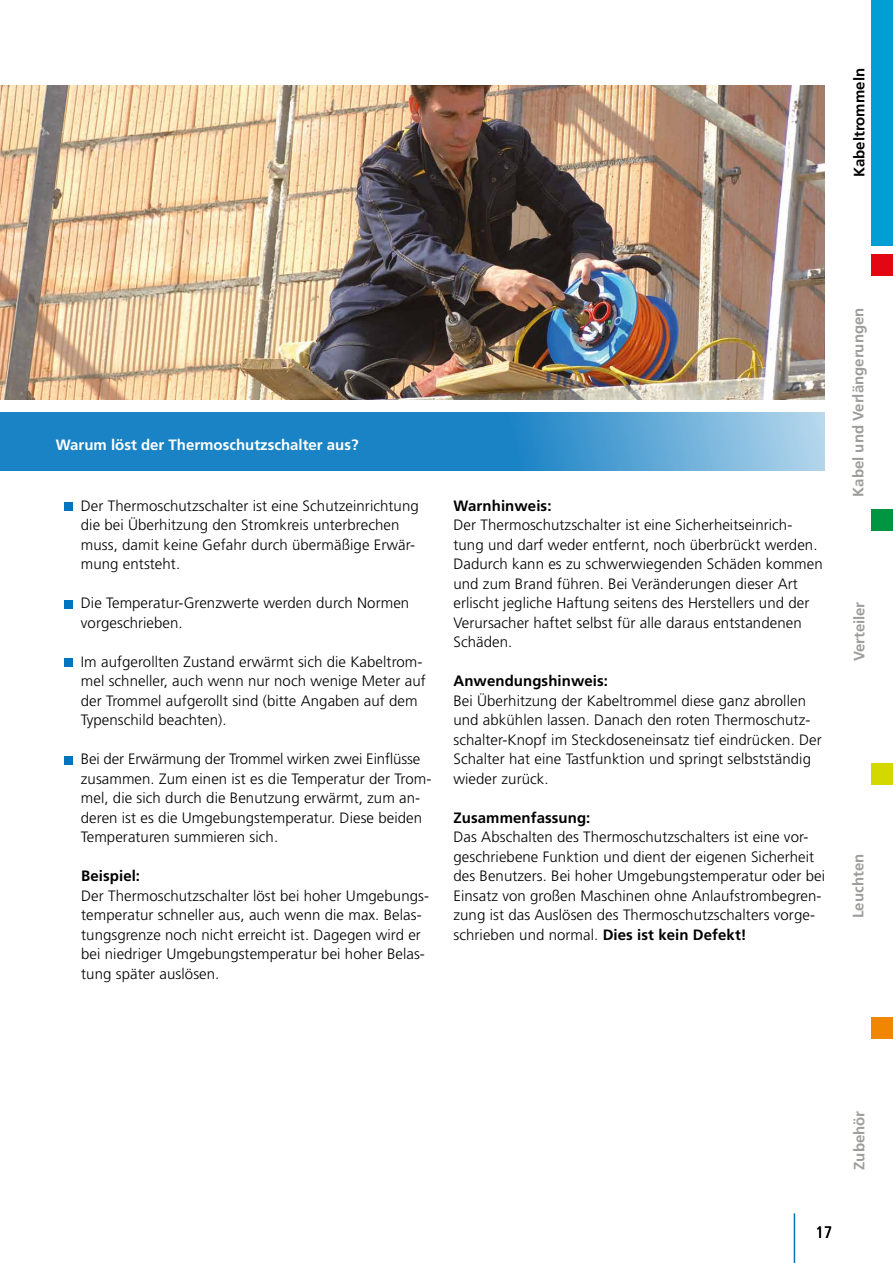
<style>
.page{position:relative;width:893px;height:1263px;background:#fff}
.page>*{position:absolute;margin:0;border:0;box-sizing:border-box;transform-origin:0 0}
.t1{font:condensed 16.5px "Frutiger";color:#000}
.t2{font:300 15px/19.5px "Frutiger";letter-spacing:.005em;color:#000}
.t3{font:700 15px "Frutiger";letter-spacing:.005em;color:#000}
.t4{font:700 15px "Frutiger";color:#9d9d9c}
.t5{font:700 15px "Frutiger";color:#fff}
.s1{font-weight:700}
</style>
<div class="page">
<hr style="left:794px;top:1213px;width:1px;height:50px;background:#0075bf">
<div style="left:872px;top:1018px;width:21px;height:21px;background:#f18700"></div>
<div style="left:872px;top:763px;width:21px;height:21px;background:#d3d800"></div>
<div style="left:872px;top:509px;width:21px;height:21px;background:#009641"></div>
<div style="left:872px;top:254px;width:21px;height:22px;background:#e30613"></div>
<div style="left:872px;top:0;width:21px;height:245px;background:#009ed4"></div>
<img style="left:0;top:85px;width:825px;height:315px">
<svg style="left:0;top:412px;width:825px;height:58px;background:#3692cc"></svg>
<div style="left:64px;top:502px;width:8px;height:9px;background:#0075bf"></div>
<div style="left:64px;top:600px;width:8px;height:8px;background:#0075bf"></div>
<div style="left:64px;top:658px;width:8px;height:9px;background:#0075bf"></div>
<div style="left:64px;top:756px;width:8px;height:8px;background:#0075bf"></div>
<p class="t3" style="left:850px;top:177px;width:110px;rotate:-90deg">Kabeltrommeln</p>
<p class="t5" style="left:56px;top:436px;width:304px">Warum löst der Thermoschutzschalter aus?</p>
<p class="t2" style="left:81px;top:496px;width:339px">Der Thermoschutzschalter ist eine Schutzeinrichtung die bei Überhitzung den Stromkreis unterbrechen muss, damit keine Gefahr durch übermäßige Erwär&shy;mung entsteht.</p>
<p class="t2" style="left:81px;top:593px;width:330px">Die Temperatur-Grenzwerte werden durch Normen vorgeschrieben.</p>
<p class="t2" style="left:81px;top:652px;width:346px">Im aufgerollten Zustand erwärmt sich die Kabeltrom&shy;mel schneller, auch wenn nur noch wenige Meter auf der Trommel aufgerollt sind (bitte Angaben auf dem Typenschild beachten).</p>
<p class="t2" style="left:81px;top:749px;width:352px">Bei der Erwärmung der Trommel wirken zwei Einflüsse zusammen. Zum einen ist es die Temperatur der Trom&shy;mel, die sich durch die Benutzung erwärmt, zum an&shy;deren ist es die Umgebungstemperatur. Diese beiden Temperaturen summieren sich.</p>
<p class="t3" style="left:81px;top:867px;width:60px">Beispiel:</p>
<p class="t2" style="left:81px;top:886px;width:349px">Der Thermoschutzschalter löst bei hoher Umgebungs&shy;temperatur schneller aus, auch wenn die max. Belas&shy;tungsgrenze noch nicht erreicht ist. Dagegen wird er bei niedriger Umgebungstemperatur bei hoher Belas&shy;tung später auslösen.</p>
<p class="t3" style="left:453px;top:497px;width:100px">Warnhinweis:</p>
<p class="t2" style="left:453px;top:515px;width:371px">Der Thermoschutzschalter ist eine Sicherheitseinrich&shy;tung und darf weder entfernt, noch überbrückt werden.<br>Dadurch kann es zu schwerwiegenden Schäden kommen und zum Brand führen. Bei Veränderungen dieser Art erlischt jegliche Haftung seitens des Herstellers und der Verursacher haftet selbst für alle daraus entstandenen Schäden.</p>
<p class="t3" style="left:453px;top:672px;width:156px">Anwendungshinweis:</p>
<p class="t2" style="left:453px;top:691px;width:370px">Bei Überhitzung der Kabeltrommel diese ganz abrollen und abkühlen lassen. Danach den roten Thermoschutz&shy;schalter-Knopf im Steckdoseneinsatz tief eindrücken. Der Schalter hat eine Tastfunktion und springt selbstständig wieder zurück.</p>
<p class="t3" style="left:453px;top:809px;width:138px">Zusammenfassung:</p>
<p class="t2" style="left:453px;top:827px;width:373px">Das Abschalten des Thermoschutzschalters ist eine vor&shy;geschriebene Funktion und dient der eigenen Sicherheit des Benutzers. Bei hoher Umgebungstemperatur oder bei Einsatz von großen Maschinen ohne Anlaufstrombegren&shy;zung ist das Auslösen des Thermoschutzschalters vorge&shy;schrieben und normal. <span class="s1">Dies ist kein Defekt!</span></p>
<p class="t4" style="left:850px;top:497px;width:191px;rotate:-90deg">Kabel und Verlängerungen</p>
<p class="t4" style="left:850px;top:661px;width:60px;rotate:-90deg">Verteiler</p>
<p class="t4" style="left:850px;top:918px;width:66px;rotate:-90deg">Leuchten</p>
<p class="t4" style="left:850px;top:1170px;width:61px;rotate:-90deg">Zubehör</p>
<p class="t1" style="left:816px;top:1223px;width:17px">17</p>
</div>
